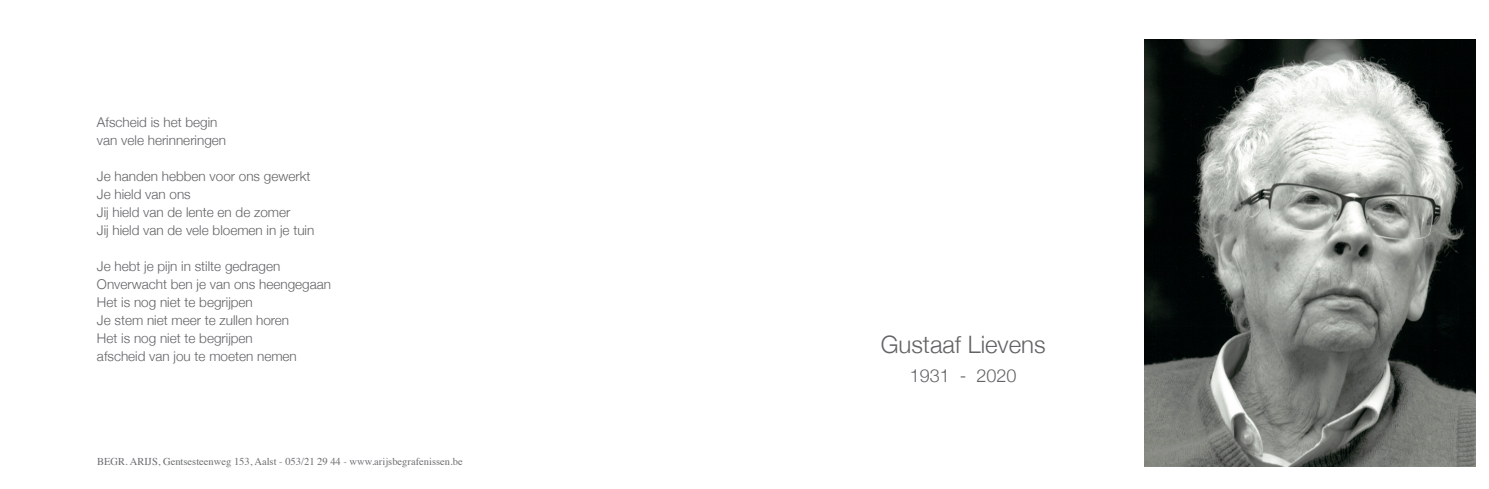
<style>
.page{position:relative;width:1489px;height:489px;background:#fff}
.page>*{position:absolute;margin:0;border:0;box-sizing:border-box;transform-origin:0 0}
.t1{font:300 24px "Helvetica Neue";color:#636366}
.t2{font:300 18px "Helvetica Neue";color:#636366}
.t3{font:300 13.5px "Helvetica Neue";color:#636366}
.t4{font:10.5px "Times";color:#6c6d70}
</style>
<div class="page">
<img style="left:1144px;top:40px;width:331px;height:427px">
<p class="t3" style="left:97px;top:111px;width:122px">Afscheid is het begin</p>
<p class="t3" style="left:97px;top:129px;width:131px">van vele herinneringen</p>
<p class="t3" style="left:97px;top:165px;width:215px">Je handen hebben voor ons gewerkt</p>
<p class="t3" style="left:97px;top:183px;width:95px">Je hield van ons</p>
<p class="t3" style="left:97px;top:201px;width:195px">Jij hield van de lente en de zomer</p>
<p class="t3" style="left:97px;top:219px;width:219px">Jij hield van de vele bloemen in je tuin</p>
<p class="t3" style="left:97px;top:255px;width:185px">Je hebt je pijn in stilte gedragen</p>
<p class="t3" style="left:97px;top:273px;width:235px">Onverwacht ben je van ons heengegaan</p>
<p class="t3" style="left:97px;top:291px;width:157px">Het is nog niet te begrijpen</p>
<p class="t3" style="left:97px;top:309px;width:194px">Je stem niet meer te zullen horen</p>
<p class="t3" style="left:97px;top:327px;width:157px">Het is nog niet te begrijpen</p>
<p class="t3" style="left:97px;top:345px;width:201px">afscheid van jou te moeten nemen</p>
<p class="t4" style="left:97px;top:452px;width:367px">BEGR. ARIJS, Gentsesteenweg 153, Aalst - 053/21 29 44 - www.arijsbegrafenissen.be</p>
<p class="t1" style="left:880px;top:325px;width:166px">Gustaaf Lievens</p>
<p class="t2" style="left:909px;top:361px;width:108px">1931 - 2020</p>
</div>
